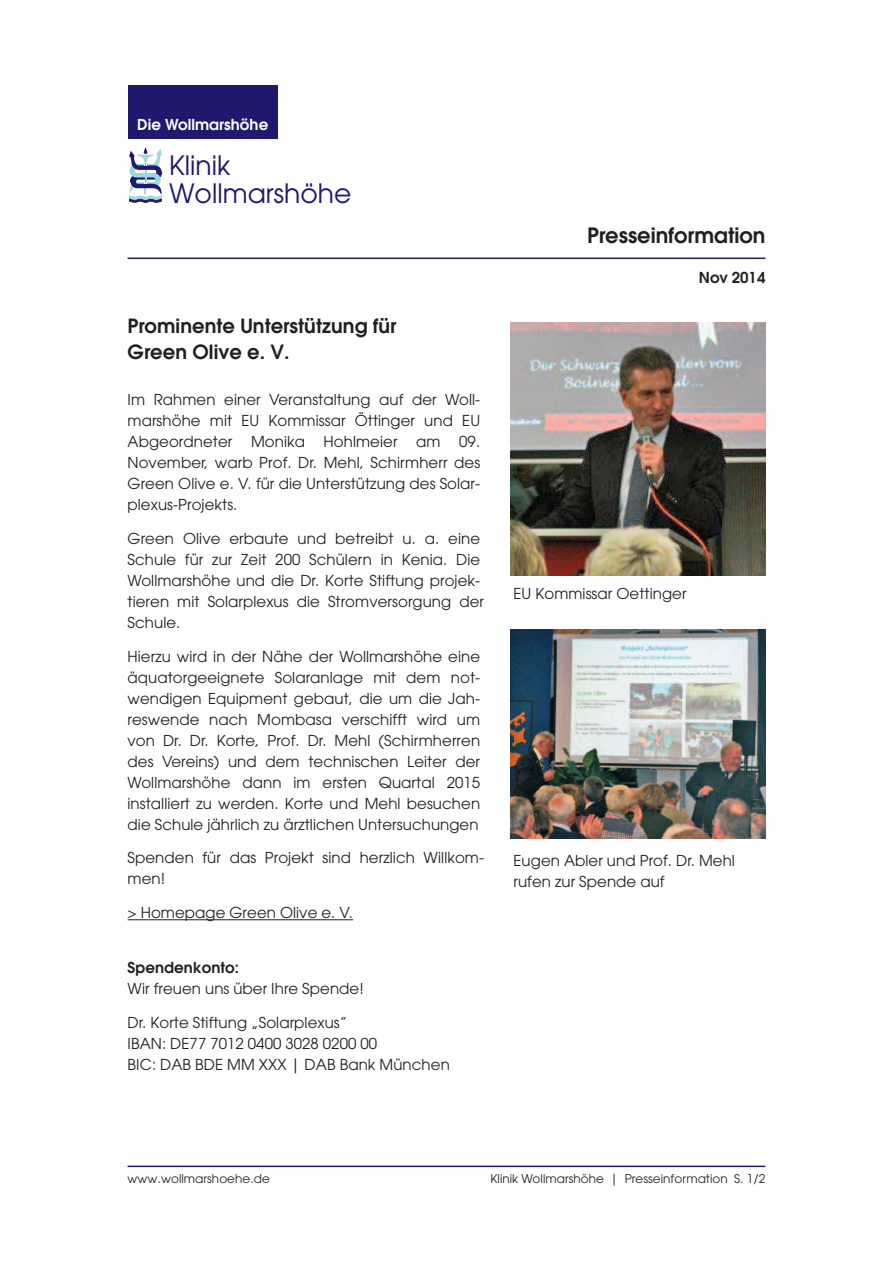
<style>
.page{position:relative;width:893px;height:1263px;background:#fff}
.page>*{position:absolute;margin:0;border:0;box-sizing:border-box;transform-origin:0 0}
.t1{font:26.55px/28px "Avant Garde";color:#1f1a6d}
.t2{font:600 21px "Avant Garde";color:#231f20}
.t3{font:600 19.5px/25.5px "Avant Garde";letter-spacing:.005em;color:#231f20}
.t4{font:15px/21px "Avant Garde";letter-spacing:.005em;color:#231f20}
.t5{font:600 15px "Avant Garde";letter-spacing:.005em;color:#231f20}
.t6{font:600 15px "Avant Garde";letter-spacing:.005em;color:#fff}
.t7{font:12px "Avant Garde";letter-spacing:.005em;color:#231f20}
</style>
<div class="page">
<hr style="left:128px;top:258px;width:637px;height:1px;background:#1f1a6d">
<hr style="left:128px;top:1165px;width:637px;height:2px;background:#1f1a6d">
<hr style="left:128px;top:919px;width:225px;height:1px;background:#231f20">
<div style="left:128px;top:85px;width:150px;height:54px;background:#1f1a6d"></div>
<svg style="left:129px;top:149px;width:34px;height:53px"></svg>
<img style="left:510px;top:322px;width:255px;height:253px">
<img style="left:510px;top:629px;width:255px;height:210px">
<p class="t6" style="left:137px;top:119px;width:132px">Die Wollmarshöhe</p>
<h1 class="t1" style="left:169px;top:152px;width:184px">Klinik<br>Wollmarshöhe</h1>
<h3 class="t3" style="left:128px;top:315px;width:270px">Prominente Unterstützung für<br>Green Olive e. V.</h3>
<p class="t4" style="left:128px;top:390px;width:354px;text-align:justify">Im Rahmen einer Veranstaltung auf der Woll&shy;marshöhe mit EU Kommissar Öttinger und EU Abgeordneter Monika Hohlmeier am 09.<br>November, warb Prof. Dr. Mehl, Schirmherr des Green Olive e. V. für die Unterstützung des Solar&shy;plexus-Projekts.</p>
<p class="t4" style="left:128px;top:529px;width:358px">Green Olive erbaute und betreibt u. a. eine Schule für zur Zeit 200 Schülern in Kenia. Die Wollmarshöhe und die Dr. Korte Stiftung projek&shy;tieren mit Solarplexus die Stromversorgung der Schule.</p>
<p class="t4" style="left:128px;top:647px;width:354px;text-align:justify">Hierzu wird in der Nähe der Wollmarshöhe eine äquatorgeeignete Solaranlage mit dem not&shy;wendigen Equipment gebaut, die um die Jah&shy;reswende nach Mombasa verschifft wird um von Dr. Dr. Korte, Prof. Dr. Mehl (Schirmherren des Vereins) und dem technischen Leiter der Wollmarshöhe dann im ersten Quartal 2015 installiert zu werden. Korte und Mehl besuchen die Schule jährlich zu ärztlichen Untersuchungen</p>
<p class="t4" style="left:128px;top:849px;width:358px">Spenden für das Projekt sind herzlich Willkom&shy;men!</p>
<p class="t4" style="left:128px;top:903px;width:227px">&gt; Homepage Green Olive e. V.</p>
<p class="t5" style="left:128px;top:962px;width:113px">Spendenkonto:</p>
<p class="t4" style="left:128px;top:979px;width:238px">Wir freuen uns über Ihre Spende!</p>
<p class="t4" style="left:128px;top:1013px;width:324px">Dr. Korte Stiftung „Solarplexus”<br>IBAN: DE77 7012 0400 3028 0200 00<br>BIC: DAB BDE MM XXX | DAB Bank München</p>
<h2 class="t2" style="left:587px;top:228px;width:180px">Presseinformation</h2>
<p class="t5" style="left:699px;top:272px;width:68px">Nov 2014</p>
<p class="t4" style="left:513px;top:584px;width:174px">EU Kommissar Oettinger</p>
<p class="t4" style="left:513px;top:851px;width:223px">Eugen Abler und Prof. Dr. Mehl rufen zur Spende auf</p>
<p class="t7" style="left:128px;top:1174px;width:144px">www.wollmarshoehe.de</p>
<p class="t7" style="left:490px;top:1174px;width:277px">Klinik Wollmarshöhe | Presseinformation S. 1/2</p>
</div>
